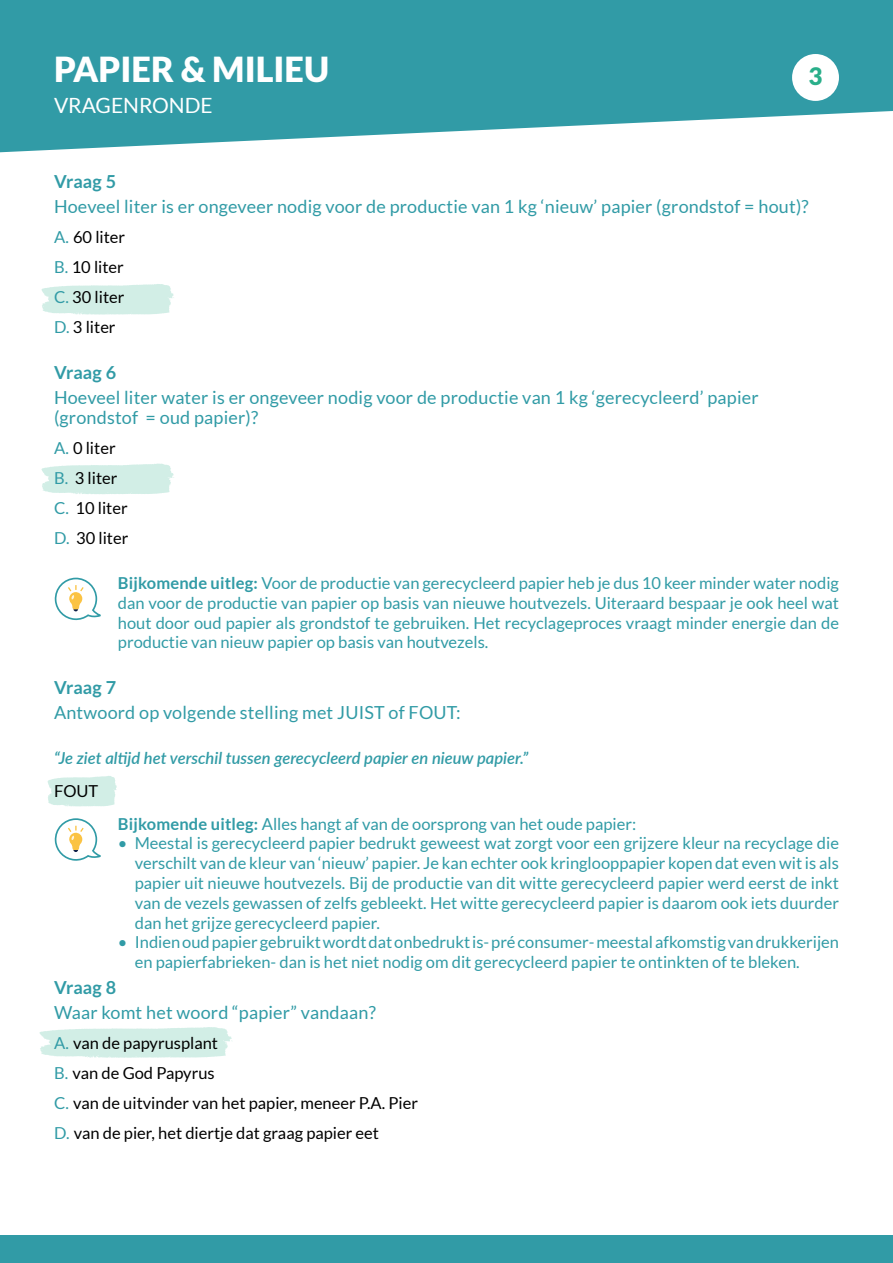
<style>
.page{position:relative;width:893px;height:1263px;background:#fff}
.page>*{position:absolute;margin:0;border:0;box-sizing:border-box;transform-origin:0 0}
.t1{font:900 34.5px "Lato";color:#fff}
.t2{font:900 24px "Lato";color:#29af8a}
.t3{font:21px "Lato";color:#fff}
.t4{font:18px/19.5px "Lato";letter-spacing:.01em;color:#319ba6}
.t5{font:700 18px "Lato";letter-spacing:.005em;color:#319ba6}
.t6{font:16.5px/19.8px "Lato";color:#319ba6;text-align:justify}
.t7{font:16.5px/30px "Lato";color:#000}
.t8{font:italic 600 16.5px "Lato";color:#319ba6}
.s1{color:#319ba6}
.s2{font-weight:700}
</style>
<div class="page">
<svg style="left:0;top:0;width:893px;height:153px;background:#4ea9b2"></svg>
<div style="left:0;top:1235px;width:893px;height:28px;background:#319ba6"></div>
<div style="left:792px;top:54px;width:47px;height:47px;background:#fff;border-radius:50%"></div>
<svg style="left:39px;top:1027px;width:193px;height:31px;background:#d7f0e9"></svg>
<svg style="left:48px;top:776px;width:69px;height:30px;background:#d6efe8"></svg>
<svg style="left:41px;top:284px;width:133px;height:31px;background:#d7f0e9"></svg>
<svg style="left:41px;top:463px;width:133px;height:31px;background:#d8f0e9"></svg>
<svg style="left:55px;top:577px;width:46px;height:43px"></svg>
<svg style="left:55px;top:818px;width:46px;height:43px"></svg>
<h1 class="t1" style="left:54px;top:49px;width:277px">PAPIER &amp; MILIEU</h1>
<h2 class="t2" style="left:808px;top:62px;width:15px">3</h2>
<p class="t3" style="left:54px;top:94px;width:160px">VRAGENRONDE</p>
<p class="t5" style="left:54px;top:171px;width:64px">Vraag 5</p>
<p class="t4" style="left:54px;top:197px;width:756px">Hoeveel liter is er ongeveer nodig voor de productie van 1 kg ‘nieuw’ papier (grondstof = hout)?</p>
<p class="t7" style="left:54px;top:222px;width:73px;text-align:justify"><span class="s1">A.</span> 60 liter <span class="s1">B.</span> 10 liter <span class="s1">C.</span> 30 liter <span class="s1">D.</span> 3 liter</p>
<p class="t5" style="left:54px;top:362px;width:64px">Vraag 6</p>
<p class="t4" style="left:54px;top:388px;width:706px">Hoeveel liter water is er ongeveer nodig voor de productie van 1 kg ‘gerecycleerd’ papier (grondstof = oud papier)?</p>
<p class="t7" style="left:54px;top:432px;width:76px"><span class="s1">A.</span> 0 liter<br><span class="s1">B.</span> 3 liter<br><span class="s1">C.</span> 10 liter<br><span class="s1">D.</span> 30 liter</p>
<p class="t6" style="left:118px;top:573px;width:723px"><span class="s2">Bijkomende uitleg:</span> Voor de productie van gerecycleerd papier heb je dus 10 keer minder water nodig dan voor de productie van papier op basis van nieuwe houtvezels. Uiteraard bespaar je ook heel wat hout door oud papier als grondstof te gebruiken. Het recyclageproces vraagt minder energie dan de productie van nieuw papier op basis van houtvezels.</p>
<p class="t5" style="left:54px;top:677px;width:64px">Vraag 7</p>
<p class="t4" style="left:54px;top:703px;width:408px">Antwoord op volgende stelling met JUIST of FOUT:</p>
<p class="t8" style="left:54px;top:746px;width:476px">“Je ziet altijd het verschil tussen gerecycleerd papier en nieuw papier.”</p>
<p class="t7" style="left:54px;top:776px;width:46px">FOUT</p>
<p class="t6" style="left:118px;top:813px;width:520px"><span class="s2">Bijkomende uitleg:</span> Alles hangt af van de oorsprong van het oude papier:</p>
<p class="t6" style="left:135px;top:833px;width:706px;text-indent:-17px">• Meestal is gerecycleerd papier bedrukt geweest wat zorgt voor een grijzere kleur na recyclage die verschilt van de kleur van ‘nieuw’ papier. Je kan echter ook kringlooppapier kopen dat even wit is als papier uit nieuwe houtvezels. Bij de productie van dit witte gerecycleerd papier werd eerst de inkt van de vezels gewassen of zelfs gebleekt. Het witte gerecycleerd papier is daarom ook iets duurder dan het grijze gerecycleerd papier.</p>
<p class="t6" style="left:135px;top:932px;width:706px;text-indent:-17px">• Indien oud papier gebruikt wordt dat onbedrukt is- pré consumer- meestal afkomstig van drukkerijen en papierfabrieken- dan is het niet nodig om dit gerecycleerd papier te ontinkten of te bleken.</p>
<p class="t5" style="left:54px;top:977px;width:64px">Vraag 8</p>
<p class="t4" style="left:54px;top:1003px;width:323px">Waar komt het woord “papier” vandaan?</p>
<p class="t7" style="left:54px;top:1028px;width:365px"><span class="s1">A.</span> van de papyrusplant<br><span class="s1">B.</span> van de God Papyrus<br><span class="s1">C.</span> van de uitvinder van het papier, meneer P.A. Pier <span class="s1">D.</span> van de pier, het diertje dat graag papier eet</p>
</div>
